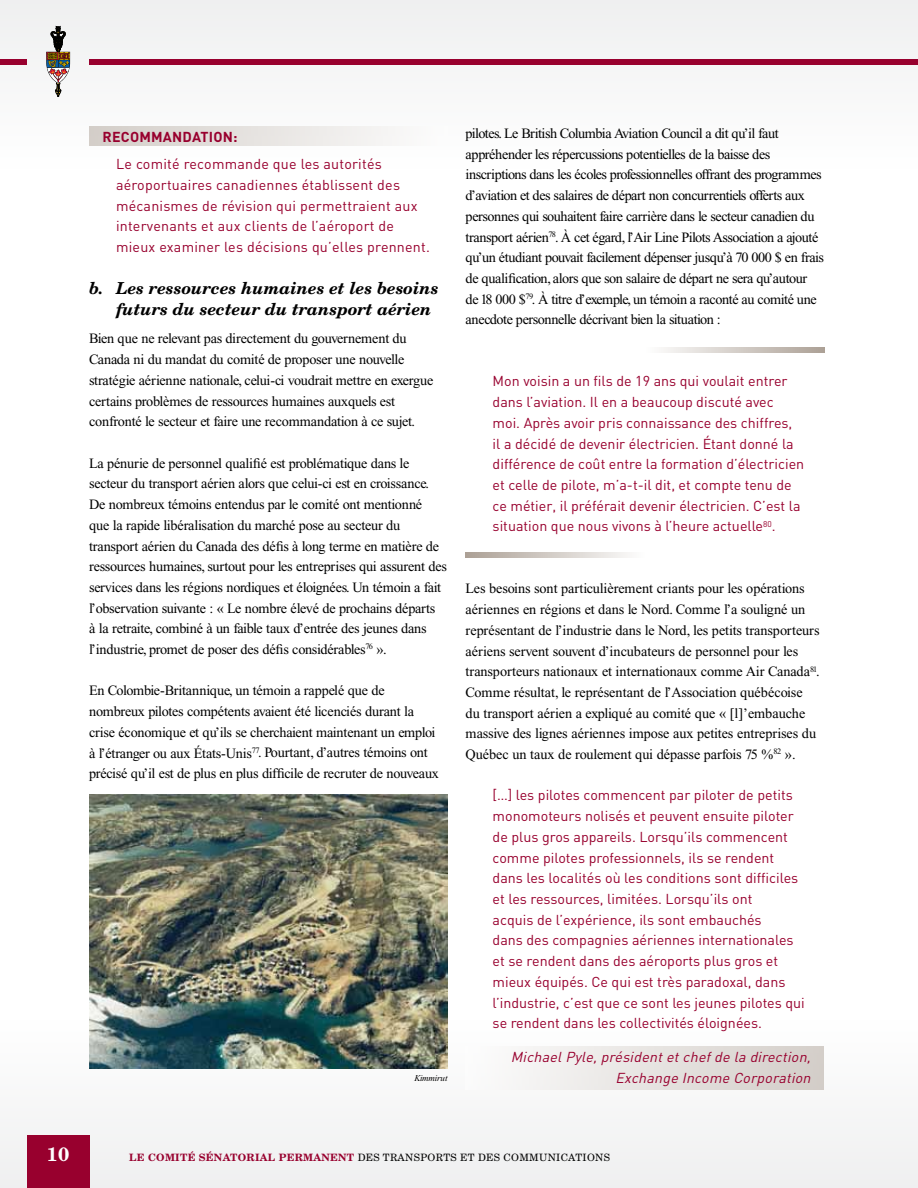
<style>
.page{position:relative;width:918px;height:1188px;background:#fff}
.page>*{position:absolute;margin:0;border:0;box-sizing:border-box;transform-origin:0 0}
.t1{font:700 19.5px "New Century Schlbk LT Std";color:#fff}
.t2{font:italic 700 16.5px/21px "New Century Schlbk LT Std";color:#000}
.t3{font:14.25px/20.7px "Times New Roman";letter-spacing:-.02em;color:#000}
.t4{font:14.25px/20.7px "DIN";color:#98002e}
.t5{font:14.25px/20.7px "Times New Roman";color:#000}
.t6{font:italic 14.25px/20.7px "DIN";color:#98002e;text-align:right}
.t7{font:700 14.25px "DIN";letter-spacing:.015em;color:#98002e}
.t8{font:10.2px "New Century Schlbk LT Std";color:#000}
.t9{font:700 10.2px "New Century Schlbk LT Std";letter-spacing:.03em;color:#98002e}
.t10{font:italic 9px "Times New Roman";letter-spacing:-.025em;color:#000}
.s1{font-weight:700;color:#98002e}
</style>
<div class="page">
<div style="left:0;top:0;width:918px;height:170px;background:#f7f7f7"></div>
<div style="left:0;top:1018px;width:918px;height:170px;background:#f5f5f6"></div>
<div style="left:27px;top:1136px;width:62px;height:52px;background:#98002e"></div>
<div style="left:0;top:60px;width:27px;height:5px;background:#98002e"></div>
<div style="left:89px;top:60px;width:829px;height:5px;background:#98002e"></div>
<svg style="left:46px;top:26px;width:24px;height:71px"></svg>
<img style="left:89px;top:795px;width:359px;height:273px">
<div style="left:465px;top:1047px;width:359px;height:43px;background:linear-gradient(to right,#fcfcfc,#d3cdc8)"></div>
<svg style="left:466px;top:552px;width:162px;height:5px"></svg>
<svg style="left:663px;top:347px;width:161px;height:5px"></svg>
<div style="left:89px;top:126px;width:359px;height:19px;background:linear-gradient(to right,#d3cdc8,#fdfdfd)"></div>
<p class="t7" style="left:103px;top:127px;width:136px">RECOMMANDATION:</p>
<p class="t4" style="left:116px;top:153px;width:315px">Le comité recommande que les autorités aéroportuaires canadiennes établissent des mécanismes de révision qui permettraient aux intervenants et aux clients de l’aéroport de mieux examiner les décisions qu’elles prennent.</p>
<p class="t2" style="left:116px;top:277px;width:324px;text-indent:-27px">b. Les ressources humaines et les besoins futurs du secteur du transport aérien</p>
<p class="t3" style="left:89px;top:328px;width:346px">Bien que ne relevant pas directement du gouvernement du Canada ni du mandat du comité de proposer une nouvelle stratégie aérienne nationale, celui-ci voudrait mettre en exergue certains problèmes de ressources humaines auxquels est confronté le secteur et faire une recommandation à ce sujet.</p>
<p class="t3" style="left:89px;top:453px;width:359px">La pénurie de personnel qualifié est problématique dans le secteur du transport aérien alors que celui-ci est en croissance.<br>De nombreux témoins entendus par le comité ont mentionné<br>que la rapide libéralisation du marché pose au secteur du transport aérien du Canada des défis à long terme en matière de ressources humaines, surtout pour les entreprises qui assurent des services dans les régions nordiques et éloignées. Un témoin a fait l’observation suivante : « Le nombre élevé de prochains départs<br>à la retraite, combiné à un faible taux d’entrée des jeunes dans l’industrie, promet de poser des défis considérables<sup>76</sup> ».</p>
<p class="t3" style="left:89px;top:680px;width:351px">En Colombie-Britannique, un témoin a rappelé que de nombreux pilotes compétents avaient été licenciés durant la crise économique et qu’ils se cherchaient maintenant un emploi à l’étranger ou aux États-Unis<sup>77</sup>. Pourtant, d’autres témoins ont précisé qu’il est de plus en plus difficile de recruter de nouveaux</p>
<p class="t10" style="left:414px;top:1073px;width:35px">Kimmirut</p>
<p class="t3" style="left:466px;top:123px;width:360px">pilotes. Le British Columbia Aviation Council a dit qu’il faut appréhender les répercussions potentielles de la baisse des inscriptions dans les écoles professionnelles offrant des programmes d’aviation et des salaires de départ non concurrentiels offerts aux personnes qui souhaitent faire carrière dans le secteur canadien du transport aérien<sup>78</sup>. À cet égard, l’Air Line Pilots Association a ajouté qu’un étudiant pouvait facilement dépenser jusqu’à 70 000 $ en frais de qualification, alors que son salaire de départ ne sera qu’autour<br>de 18 000 $<sup>79</sup>. À titre d’exemple, un témoin a raconté au comité une anecdote personnelle décrivant bien la situation :</p>
<p class="t4" style="left:493px;top:371px;width:313px">Mon voisin a un fils de 19 ans qui voulait entrer dans l’aviation. Il en a beaucoup discuté avec moi. Après avoir pris connaissance des chiffres,<br>il a décidé de devenir électricien. Étant donné la différence de coût entre la formation d’électricien et celle de pilote, m’a-t-il dit, et compte tenu de ce métier, il préférait devenir électricien. C’est la situation que nous vivons à l’heure actuelle<sup>80</sup>.</p>
<p class="t5" style="left:466px;top:578px;width:356px">Les besoins sont particulièrement criants pour les opérations aériennes en régions et dans le Nord. Comme l’a souligné un représentant de l’industrie dans le Nord, les petits transporteurs aériens servent souvent d’incubateurs de personnel pour les transporteurs nationaux et internationaux comme Air Canada<sup>81</sup>.<br>Comme résultat, le représentant de l’Association québécoise du transport aérien a expliqué au comité que « [l]’embauche massive des lignes aériennes impose aux petites entreprises du Québec un taux de roulement qui dépasse parfois 75 %<sup>82</sup> ».</p>
<p class="t4" style="left:493px;top:785px;width:314px">[…] les pilotes commencent par piloter de petits monomoteurs nolisés et peuvent ensuite piloter de plus gros appareils. Lorsqu’ils commencent comme pilotes professionnels, ils se rendent dans les localités où les conditions sont difficiles et les ressources, limitées. Lorsqu’ils ont<br>acquis de l’expérience, ils sont embauchés<br>dans des compagnies aériennes internationales et se rendent dans des aéroports plus gros et mieux équipés. Ce qui est très paradoxal, dans l’industrie, c’est que ce sont les jeunes pilotes qui se rendent dans les collectivités éloignées.</p>
<p class="t6" style="left:511px;top:1047px;width:305px">Michael Pyle, président et chef de la direction,<br>Exchange Income Corporation</p>
<h1 class="t1" style="left:47px;top:1142px;width:24px">10</h1>
<p class="t9" style="left:129px;top:1151px;width:159px">LE COMITÉ SÉNATORIAL PER</p>
<p class="t9" style="left:303px;top:1151px;width:20px">MANEN</p>
<p class="t8" style="left:347px;top:1151px;width:19px"><span class="s1">T</span> DES</p>
<p class="t8" style="left:383px;top:1151px;width:9px">TRANSPORTS</p>
<p class="t8" style="left:460px;top:1151px;width:26px">ET DES</p>
<p class="t8" style="left:504px;top:1151px;width:17px">COMMUNI</p>
<p class="t8" style="left:561px;top:1151px;width:16px">CATIONS</p>
</div>
